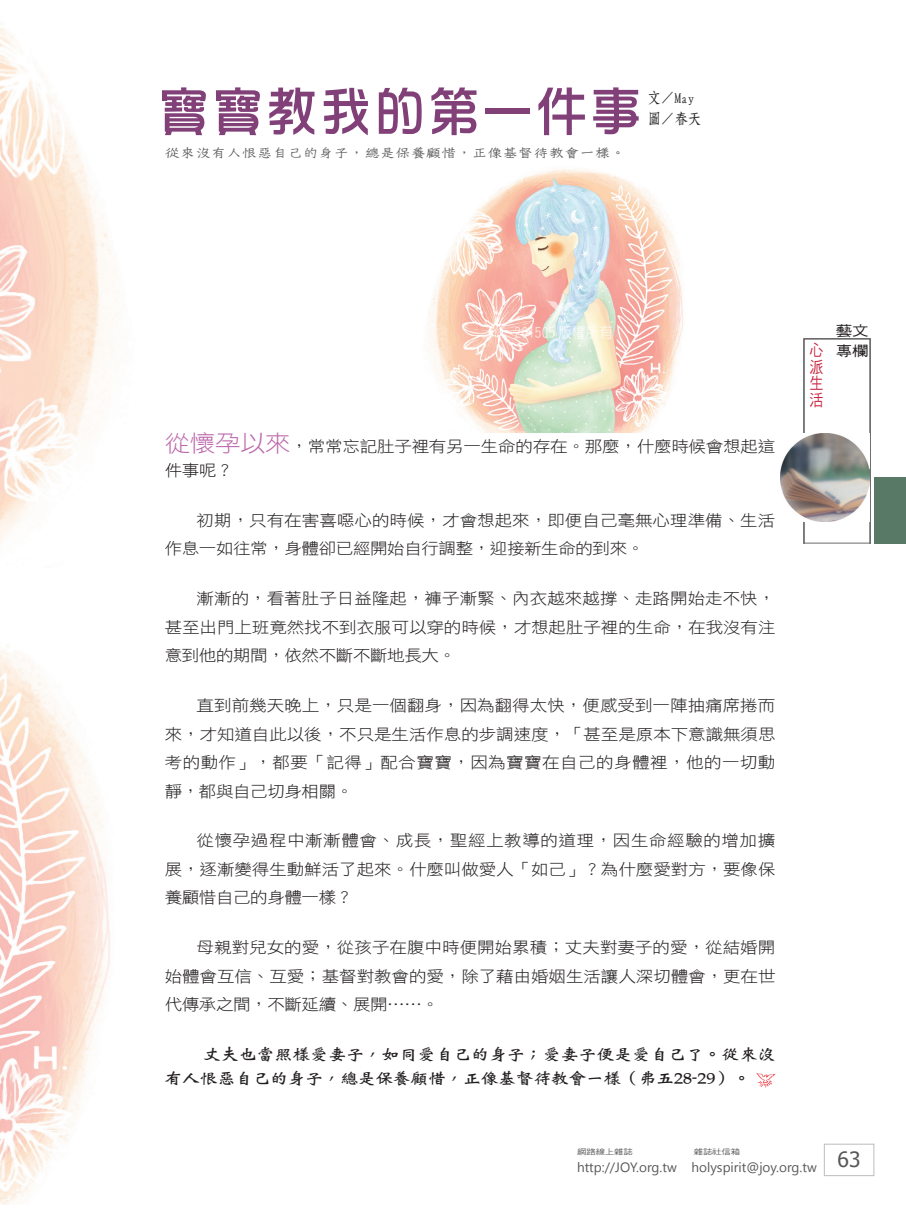
<style>
.page{position:relative;width:906px;height:1217px;background:#fff}
.page>*{position:absolute;margin:0;border:0;box-sizing:border-box;transform-origin:0 0}
.題目{font:54px "DF Hua Zong W5 WIN BF";color:#824079}
.t1{font:16.5px/16.5px "DF Hei W5 WIN BF";color:#c8233f;text-align:justify;scale:.85 1}
.Normal經文{font:16.2px/24px "DF Wei Bei W7 WINP BF";letter-spacing:-.015em;color:#231f20;scale:1.11 1}
.t2{font:15.75px/28.5px "DF Hei W3 WIN BF";letter-spacing:-.005em;color:#231f20;text-align:justify;scale:1.11 1}
.t3{font:15px "DF Yuan W5 WIN BF";color:#fff;scale:.9 1}
.作者{font:15px/21px "DF Fang Song W6 WIN BF";color:#231f20;scale:.9 1}
.眉批{font:14.1px "DF Tie Xian W3 WIN BF";letter-spacing:-.025em;color:#57585a;scale:1.11 1}
.t4{font:14.1px/19.8px "DF Hei W5 WIN BF";color:#231f20;scale:1.18 1}
.t5{font:13.5px "Segoe UI";color:#57585a}
.t6{font:7.5px "DF Hei W5 WIN BF";letter-spacing:-.015em;color:#57585a;scale:1.25 1}
.s1{font-size:22.95px;color:#bd69aa}
</style>
<div class="page">
<div style="left:824px;top:1143px;width:50px;height:32px;border:1px solid #bcbdc0"></div>
<img style="left:427px;top:169px;width:256px;height:263px">
<img style="left:0;top:23px;width:118px;height:521px">
<img style="left:756px;top:1073px;width:19px;height:14px">
<div style="left:803px;top:338px;width:67px;height:205px;border:1px solid #6c6d70"></div>
<img style="left:780px;top:433px;width:89px;height:88px">
<div style="left:874px;top:477px;width:32px;height:66px;background:#577965"></div>
<img style="left:0;top:645px;width:110px;height:558px">
<svg style="left:547px;top:300px;width:29px;height:22px"></svg>
<p class="題目" style="left:157px;top:84px;width:488px">寶寶教我的第一件事</p>
<p class="眉批" style="left:165px;top:145px;width:417px">從來沒有人恨惡自己的身子，總是保養顧惜，正像基督待教會一樣。</p>
<p class="作者" style="left:647px;top:87px;width:61px">文／May圖／春天</p>
<p class="t3" style="left:514px;top:325px;width:110px">201505 版權所有</p>
<p class="t2" style="left:165px;top:433px;width:552px;line-height:24.5px"><span class="s1">從懷孕以來</span>，常常忘記肚子裡有另一生命的存在。那麼，什麼時候會想起這件事呢？</p>
<p class="t2" style="left:165px;top:506px;width:551px;text-indent:32px">初期，只有在害喜噁心的時候，才會想起來，即便自己毫無心理準備、生活作息一如往常，身體卻已經開始自行調整，迎接新生命的到來。</p>
<p class="t2" style="left:165px;top:584px;width:552px;text-indent:32px">漸漸的，看著肚子日益隆起，褲子漸緊、內衣越來越撐、走路開始走不快，甚至出門上班竟然找不到衣服可以穿的時候，才想起肚子裡的生命，在我沒有注意到他的期間，依然不斷不斷地長大。</p>
<p class="t2" style="left:165px;top:691px;width:552px;text-indent:32px">直到前幾天晚上，只是一個翻身，因為翻得太快，便感受到一陣抽痛席捲而來，才知道自此以後，不只是生活作息的步調速度，「甚至是原本下意識無須思考的動作」，都要「記得」配合寶寶，因為寶寶在自己的身體裡，他的一切動靜，都與自己切身相關。</p>
<p class="t2" style="left:165px;top:826px;width:552px;text-indent:32px">從懷孕過程中漸漸體會、成長，聖經上教導的道理，因生命經驗的增加擴展，逐漸變得生動鮮活了起來。什麼叫做愛人「如己」？為什麼愛對方，要像保養顧惜自己的身體一樣？</p>
<p class="t2" style="left:165px;top:933px;width:552px;text-indent:32px">母親對兒女的愛，從孩子在腹中時便開始累積；丈夫對妻子的愛，從結婚開始體會互信、互愛；基督對教會的愛，除了藉由婚姻生活讓人深切體會，更在世代傳承之間，不斷延續、展開……。</p>
<p class="Normal經文" style="left:165px;top:1042px;width:551px;text-indent:38px">丈夫也當照樣愛妻子，如同愛自己的身子；愛妻子便是愛自己了。從來沒有人恨惡自己的身子，總是保養顧惜，正像基督待教會一樣（弗五28-29）。</p>
<p class="t1" style="left:809px;top:342px;width:17px">心派生活</p>
<p class="t4" style="left:835px;top:321px;width:29px">藝文專欄</p>
<p class="t6" style="left:577px;top:1147px;width:46px">網路線上雜誌</p>
<p class="t6" style="left:694px;top:1147px;width:39px">雜誌社信箱</p>
<p class="t5" style="left:577px;top:1157px;width:285px">http://JOY.org.tw holyspirit@joy.org.tw <sup>63</sup></p>
</div>
